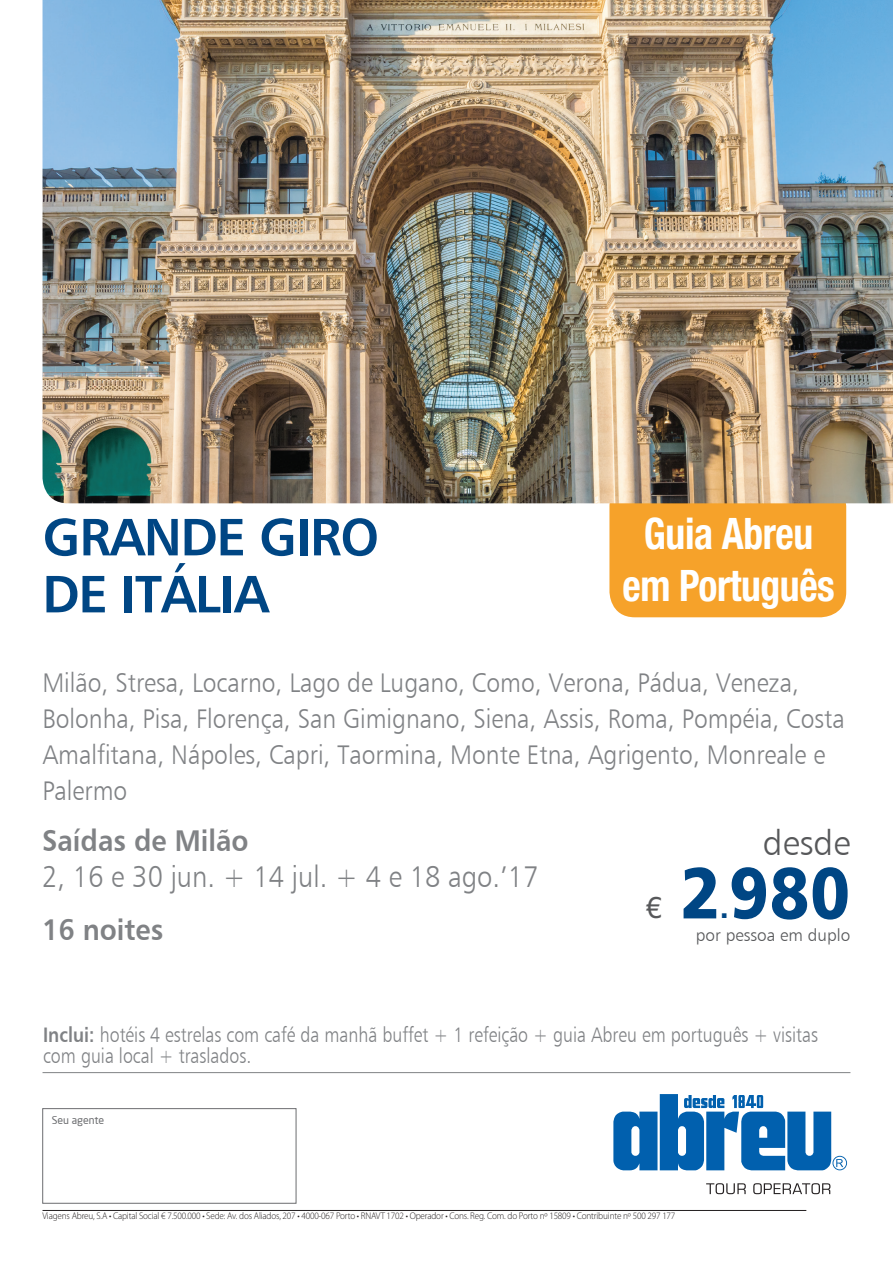
<style>
.page{position:relative;width:893px;height:1263px;background:#fff}
.page>*{position:absolute;margin:0;border:0;box-sizing:border-box;transform-origin:0 0}
.t1{font:72px "Humanist 777 BT Black B";color:#004684;scale:.91 1}
.t2{font:52.5px/57px "Humanist 777 BT Bold B";letter-spacing:-.02em;color:#004684}
.t3{font:700 condensed 43.5px/52.2px "Helvetica Neue";letter-spacing:-.01em;color:#fff;text-align:center;scale:.91 1}
.t4{font:34.95px "Humanist 777 BT Light B";color:#57585a}
.t5{font:30px "Humanist 777 BT Light B";color:#808285;scale:.91 1}
.t6{font:30px "Humanist 777 BT Bold B";color:#808285;scale:.91 1}
.t7{font:30px "Helvetica Neue";color:#57585a}
.t8{font:30px "Humanist 777 BT Black B";color:#004684;scale:.91 1}
.t9{font:27px/36px "Humanist 777 BT Light B";color:#808285;scale:.91 1}
.t10{font:21px/21px "Humanist 777 BT Light B";color:#808285;scale:.85 1}
.t11{font:17.1px "Humanist 777 BT Light B";color:#57585a}
.t12{font:10.5px "Neo Sans";color:#6c6d70}
.t13{font:300 9.75px "Myriad Pro";letter-spacing:-.015em;color:#231f20;scale:.94 1}
.s1{font-family:"Humanist 777 BT Bold B"}
</style>
<div class="page">
<hr style="left:43px;top:1072px;width:807px;height:1px;background:#808285">
<div style="left:609px;top:481px;width:237px;height:136px;background:#f6a22a;border-radius:26px"></div>
<img style="left:43px;top:0;width:850px;height:503px">
<div style="left:43px;top:1108px;width:253px;height:95px;border:1px solid #6c6d70"></div>
<svg style="left:706px;top:1183px;width:124px;height:11px"></svg>
<svg style="left:613px;top:1094px;width:234px;height:76px"></svg>
<hr style="left:43px;top:1210px;width:763px;height:1px;background:#231f20">
<h2 class="t2" style="left:43px;top:507px;width:338px">GRANDE GIRO<br>DE ITÁLIA</h2>
<h3 class="t3" style="left:623px;top:506px;width:235px">Guia Abreu em Português</h3>
<p class="t9" style="left:42px;top:664px;width:883px">Milão, Stresa, Locarno, Lago de Lugano, Como, Verona, Pádua, Veneza, Bolonha, Pisa, Florença, San Gimignano, Siena, Assis, Roma, Pompéia, Costa Amalfitana, Nápoles, Capri, Taormina, Monte Etna, Agrigento, Monreale e Palermo</p>
<p class="t6" style="left:42px;top:822px;width:228px">Saídas de Milão</p>
<p class="t5" style="left:42px;top:858px;width:547px">2, 16 e 30 jun. + 14 jul. + 4 e 18 ago.’17</p>
<p class="t6" style="left:42px;top:911px;width:135px">16 noites</p>
<p class="t7" style="left:645px;top:890px;width:18px">€</p>
<p class="t4" style="left:763px;top:822px;width:89px">desde</p>
<h1 class="t1" style="left:680px;top:847px;width:189px">2980</h1>
<p class="t8" style="left:720px;top:889px;width:11px">.</p>
<p class="t11" style="left:696px;top:924px;width:156px">por pessoa em duplo</p>
<p class="t10" style="left:43px;top:1024px;width:913px"><span class="s1">Inclui:</span> hotéis 4 estrelas com café da manhã buffet + 1 refeição + guia Abreu em português + visitas com guia local + traslados.</p>
<p class="t12" style="left:52px;top:1114px;width:54px">Seu agente</p>
<p class="t13" style="left:43px;top:1211px;width:675px">Viagens Abreu, S.A • Capital Social € 7.500.000 • Sede: Av. dos Aliados, 207 • 4000-067 Porto • RNAVT 1702 • Operador • Cons. Reg. Com. do Porto nº 15809 • Contribuinte nº 500 297 177</p>
</div>
